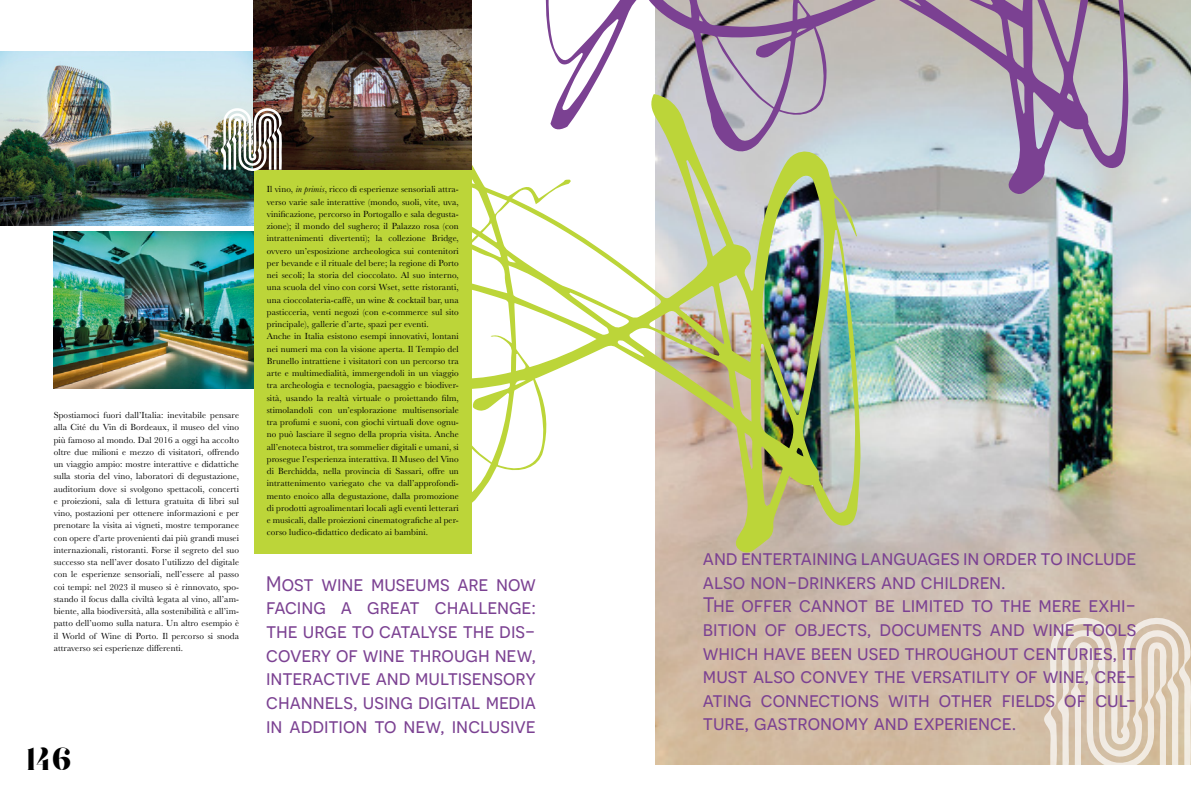
<style>
.page{position:relative;width:1191px;height:794px;background:#fff}
.page>*{position:absolute;margin:0;border:0;box-sizing:border-box;transform-origin:0 0}
.t1{font:32.02px "Goku";color:#000}
.t2{font:21px/23.6px "Novecentosans";letter-spacing:-.005em;color:#7b4192;text-align:justify}
.t3{font:9.19px/12.2px "Baskerville";letter-spacing:.01em;color:#000;text-align:justify}
.s1{font-style:italic}
</style>
<div class="page">
<img style="left:655px;top:0;width:536px;height:764px">
<svg style="left:253px;top:66px;width:608px;height:487px"></svg>
<img style="left:0;top:51px;width:254px;height:175px">
<img style="left:254px;top:0;width:217px;height:169px">
<img style="left:54px;top:232px;width:200px;height:156px">
<svg style="left:545px;top:0;width:583px;height:195px"></svg>
<img style="left:221px;top:106px;width:61px;height:66px">
<svg style="left:1044px;top:617px;width:147px;height:148px;background:#e0d2c1"></svg>
<p class="t3" style="left:54px;top:409px;width:187px">Spostiamoci fuori dall’Italia: inevitabile pensare alla Cité du Vin di Bordeaux, il museo del vino più famoso al mondo. Dal 2016 a oggi ha accolto oltre due milioni e mezzo di visitatori, offrendo un viaggio ampio: mostre interattive e didattiche sulla storia del vino, laboratori di degustazione, auditorium dove si svolgono spettacoli, concerti e proiezioni, sala di lettura gratuita di libri sul vino, postazioni per ottenere informazioni e per prenotare la visita ai vigneti, mostre temporanee con opere d’arte provenienti dai più grandi musei internazionali, ristoranti. Forse il segreto del suo successo sta nell’aver dosato l’utilizzo del digitale con le esperienze sensoriali, nell’essere al passo coi tempi: nel 2023 il museo si è rinnovato, spo&shy;stando il focus dalla civiltà legata al vino, all’am&shy;biente, alla biodiversità, alla sostenibilità e all’im&shy;patto dell’uomo sulla natura. Un altro esempio è il World of Wine di Porto. Il percorso si snoda attraverso sei esperienze differenti.</p>
<h1 class="t1" style="left:27px;top:742px;width:46px">146</h1>
<p class="t3" style="left:267px;top:183px;width:193px;text-align:left">Il vino, <span class="s1">in primis</span>, ricco di esperienze sensoriali attra&shy;verso varie sale interattive (mondo, suoli, vite, uva, vinificazione, percorso in Portogallo e sala degusta&shy;zione); il mondo del sughero; il Palazzo rosa (con intrattenimenti divertenti); la collezione Bridge, ovvero un’esposizione archeologica sui contenitori per bevande e il rituale del bere; la regione di Porto nei secoli; la storia del cioccolato. Al suo interno, una scuola del vino con corsi Wset, sette ristoranti, una cioccolateria-caffè, un wine &amp; cocktail bar, una pasticceria, venti negozi (con e-commerce sul sito principale), gallerie d’arte, spazi per eventi.<br>Anche in Italia esistono esempi innovativi, lontani nei numeri ma con la visione aperta. Il Tempio del Brunello intrattiene i visitatori con un percorso tra arte e multimedialità, immergendoli in un viaggio tra archeologia e tecnologia, paesaggio e biodiver&shy;sità, usando la realtà virtuale o proiettando film, stimolandoli con un’esplorazione multisensoriale tra profumi e suoni, con giochi virtuali dove ognu&shy;no può lasciare il segno della propria visita. Anche all’enoteca bistrot, tra sommelier digitali e umani, si prosegue l’esperienza interattiva. Il Museo del Vino di Berchidda, nella provincia di Sassari, offre un intrattenimento variegato che va dall’approfondi&shy;mento enoico alla degustazione, dalla promozione di prodotti agroalimentari locali agli eventi letterari e musicali, dalle proiezioni cinematografiche al per&shy;corso ludico-didattico dedicato ai bambini.</p>
<h2 class="t2" style="left:266px;top:571px;width:271px">Most wine museums are now facing a great challenge: the urge to catalyse the dis&shy;covery of wine through new, interactive and multisensory channels, using digital media in addition to new, inclusive</h2>
<p class="t2" style="left:703px;top:545px;width:435px;text-align:left">and entertaining languages in order to include also non-drinkers and children.<br>The offer cannot be limited to the mere exhi&shy;bition of objects, documents and wine tools which have been used throughout centuries, it must also convey the versatility of wine, cre&shy;ating connections with other fields of cul&shy;ture, gastronomy and experience.</p>
</div>
